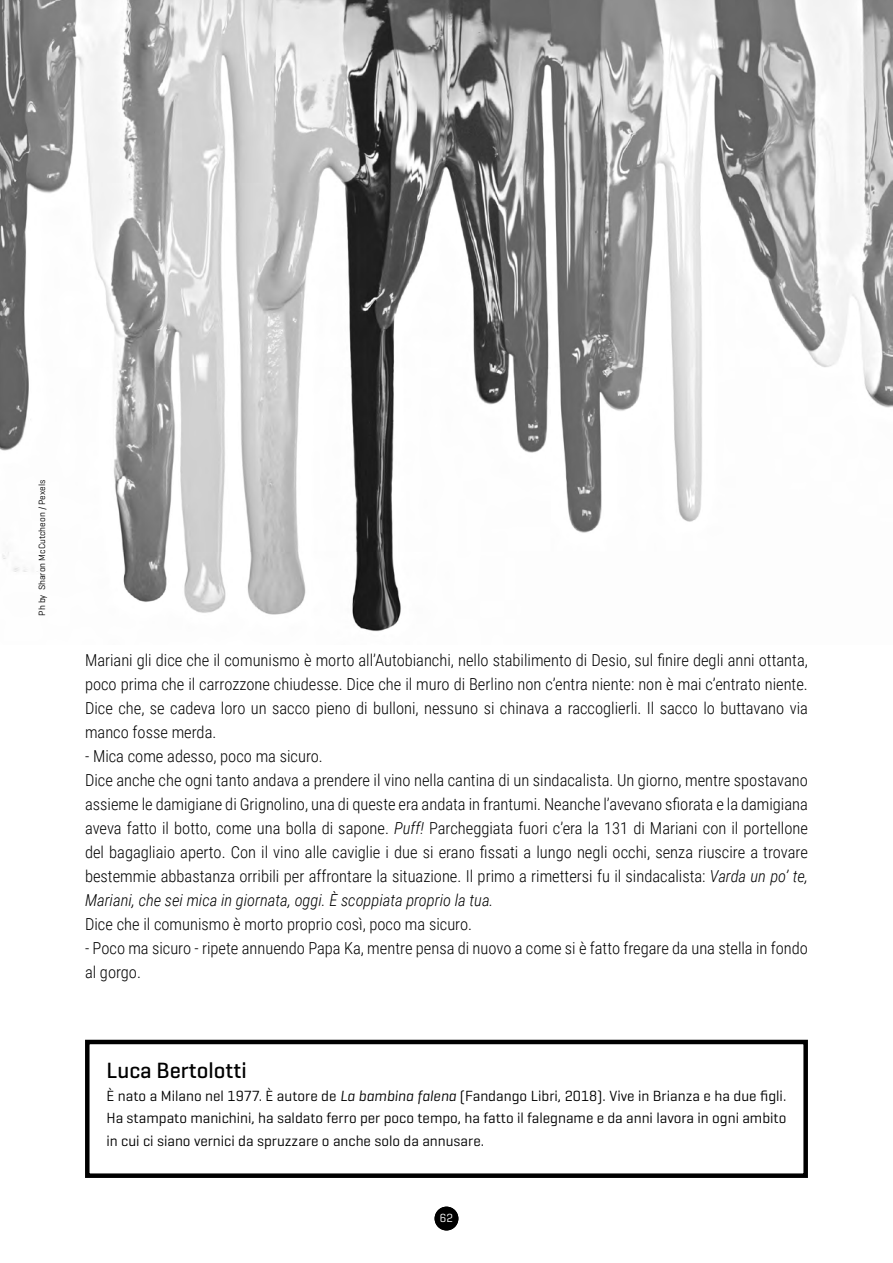
<style>
.page{position:relative;width:893px;height:1263px;background:#fff}
.page>*{position:absolute;margin:0;border:0;box-sizing:border-box;transform-origin:0 0}
.Normale{font:500 22.5px "Geogrotesque";color:#000}
.Normale-2{font:300 16.5px/24px "Roboto Condensed";color:#000;text-align:justify}
.Normale-3{font:15px/22.5px "Geogrotesque";color:#000;text-align:justify}
.t1{font:12px "Geogrotesque";color:#fff}
.t2{font:9.3px "Geogrotesque";color:#000}
.s1{font-style:italic}
</style>
<div class="page">
<div style="left:435px;top:1206px;width:23px;height:24px;background:#000;border-radius:50%"></div>
<div style="left:85px;top:1040px;width:723px;height:138px;border:4px solid #000"></div>
<img style="left:0;top:0;width:893px;height:632px">
<p class="t2" style="left:36px;top:616px;width:137px;rotate:-90deg">Ph by Sharon McCutcheon / Pexels</p>
<p class="Normale-2" style="left:85px;top:647px;width:724px">Mariani gli dice che il comunismo è morto all’Autobianchi, nello stabilimento di Desio, sul finire degli anni ottanta, poco prima che il carrozzone chiudesse. Dice che il muro di Berlino non c’entra niente: non è mai c’entrato niente.<br>Dice che, se cadeva loro un sacco pieno di bulloni, nessuno si chinava a raccoglierli. Il sacco lo buttavano via manco fosse merda.</p>
<p class="Normale-2" style="left:85px;top:743px;width:239px">- Mica come adesso, poco ma sicuro.</p>
<p class="Normale-2" style="left:85px;top:767px;width:724px">Dice anche che ogni tanto andava a prendere il vino nella cantina di un sindacalista. Un giorno, mentre spostavano assieme le damigiane di Grignolino, una di queste era andata in frantumi. Neanche l’avevano sfiorata e la damigiana aveva fatto il botto, come una bolla di sapone. <span class="s1">Puff!</span> Parcheggiata fuori c’era la 131 di Mariani con il portellone del bagagliaio aperto. Con il vino alle caviglie i due si erano fissati a lungo negli occhi, senza riuscire a trovare bestemmie abbastanza orribili per affrontare la situazione. Il primo a rimettersi fu il sindacalista: <span class="s1">Varda un po’ te, Mariani, che sei mica in giornata, oggi. È scoppiata proprio la tua.</span></p>
<p class="Normale-2" style="left:85px;top:911px;width:389px">Dice che il comunismo è morto proprio così, poco ma sicuro.</p>
<p class="Normale-2" style="left:85px;top:935px;width:724px">- Poco ma sicuro - ripete annuendo Papa Ka, mentre pensa di nuovo a come si è fatto fregare da una stella in fondo al gorgo.</p>
<p class="Normale" style="left:107px;top:1056px;width:142px">Luca Bertolotti</p>
<p class="Normale-3" style="left:107px;top:1084px;width:681px">È nato a Milano nel 1977. È autore de <span class="s1">La bambina falena</span> (Fandango Libri, 2018). Vive in Brianza e ha due figli.<br>Ha stampato manichini, ha saldato ferro per poco tempo, ha fatto il falegname e da anni lavora in ogni ambito in cui ci siano vernici da spruzzare o anche solo da annusare.</p>
<p class="t1" style="left:440px;top:1211px;width:15px">62</p>
</div>
